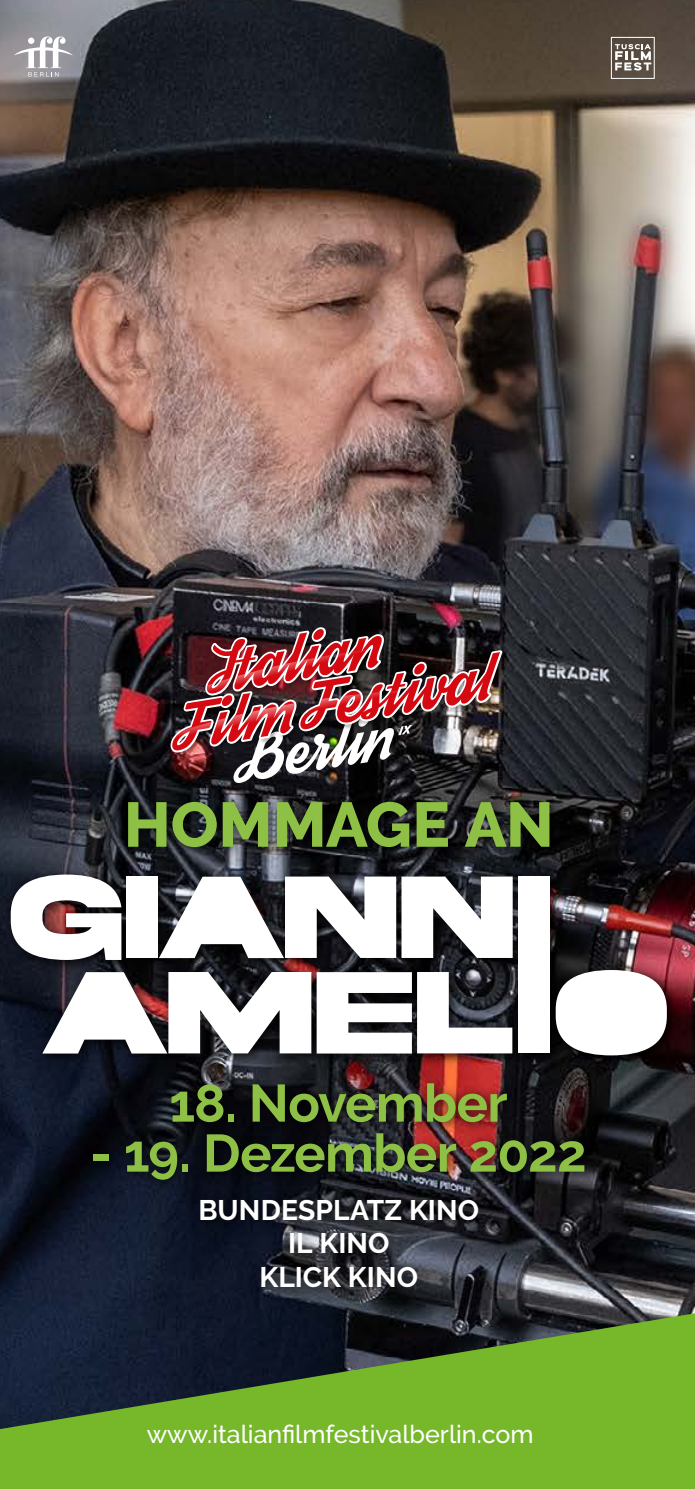
<style>
.page{position:relative;width:695px;height:1489px;background:#fff}
.page>*{position:absolute;margin:0;border:0;box-sizing:border-box;transform-origin:0 0}
.t1{font:800 62.75px "Raleway";color:#8dc044}
.t2{font:700 52.5px "Raleway";letter-spacing:-.015em;color:#8dc044}
.t3{font:700 28.25px/33.8px "Raleway";letter-spacing:.005em;color:#fff;text-align:center}
.t4{font:500 25px "Raleway";color:#fff}
</style>
<div class="page">
<img style="left:0;top:0;width:694px;height:1306px">
<svg style="left:14px;top:36px;width:59px;height:40px"></svg>
<svg style="left:610px;top:37px;width:44px;height:42px"></svg>
<img style="left:77px;top:1072px;width:527px;height:129px">
<img style="left:183px;top:1180px;width:315px;height:126px">
<img style="left:168px;top:624px;width:341px;height:135px">
<img style="left:168px;top:627px;width:334px;height:153px">
<img style="left:1px;top:864px;width:683px;height:208px">
<svg style="left:11px;top:874px;width:110px;height:85px"></svg>
<div style="left:126px;top:876px;width:32px;height:81px;background:#fff"></div>
<svg style="left:159px;top:879px;width:353px;height:79px"></svg>
<div style="left:518px;top:876px;width:31px;height:177px;background:#fff"></div>
<svg style="left:42px;top:971px;width:470px;height:82px"></svg>
<svg style="left:555px;top:969px;width:112px;height:86px"></svg>
<svg style="left:0;top:1306px;width:694px;height:182px;background:#54812c"></svg>
<img style="left:110px;top:780px;width:461px;height:99px">
<p class="t1" style="left:124px;top:789px;width:431px">HOMMAGE AN</p>
<p class="t2" style="left:169px;top:1073px;width:340px">18. November</p>
<p class="t2" style="left:90px;top:1123px;width:498px">- 19. Dezember 2022</p>
<p class="t3" style="left:198px;top:1192px;width:282px">BUNDESPLATZ KINO<br>IL KINO<br>KLICK KINO</p>
<p class="t4" style="left:147px;top:1419px;width:388px">www.italianfilmfestivalberlin.com</p>
</div>
